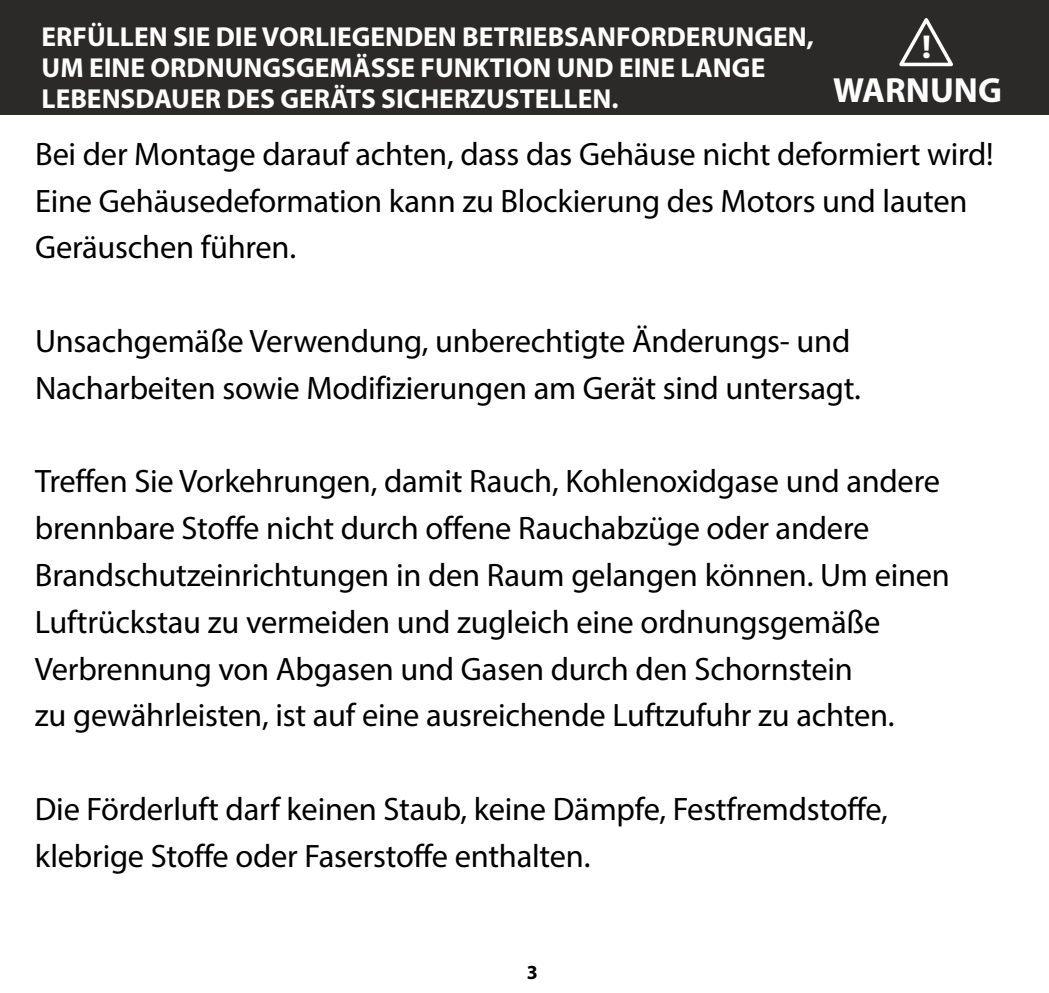
<style>
.page{position:relative;width:1049px;height:993px;background:#fff}
.page>*{position:absolute;margin:0;border:0;box-sizing:border-box;transform-origin:0 0}
.t1{font:700 35px "Myriad Pro";color:#fefefe}
.t2{font:700 33.25px "Myriad Pro";color:#fefefe;scale:1.08 1}
.t3{font:32.5px/46.8px "Myriad Pro";letter-spacing:-.005em;color:#000}
.t4{font:700 27.5px/30.8px "Myriad Pro";color:#fefefe}
.t5{font:700 20px "Myriad Pro";color:#000}
</style>
<div class="page">
<div style="left:0;top:0;width:1049px;height:115px;background:#2b2a29"></div>
<svg style="left:899px;top:18px;width:54px;height:49px"></svg>
<p class="t4" style="left:42px;top:24px;width:774px">ERFÜLLEN SIE DIE VORLIEGENDEN BETRIEBSANFORDERUNGEN,<br>UM EINE ORDNUNGSGEMÄSSE FUNKTION UND EINE LANGE<br>LEBENSDAUER DES GERÄTS SICHERZUSTELLEN.</p>
<p class="t2" style="left:922px;top:33px;width:10px">!</p>
<p class="t1" style="left:833px;top:75px;width:170px">WARNUNG</p>
<p class="t3" style="left:35px;top:133px;width:960px">Bei der Montage darauf achten, dass das Gehäuse nicht deformiert wird!<br>Eine Gehäusedeformation kann zu Blockierung des Motors und lauten<br>Geräuschen führen.</p>
<p class="t3" style="left:35px;top:320px;width:827px">Unsachgemäße Verwendung, unberechtigte Änderungs- und<br>Nacharbeiten sowie Modifizierungen am Gerät sind untersagt.</p>
<p class="t3" style="left:35px;top:460px;width:916px">Treffen Sie Vorkehrungen, damit Rauch, Kohlenoxidgase und andere brennbare Stoffe nicht durch offene Rauchabzüge oder andere Brandschutzeinrichtungen in den Raum gelangen können. Um einen Luftrückstau zu vermeiden und zugleich eine ordnungsgemäße Verbrennung von Abgasen und Gasen durch den Schornstein<br>zu gewährleisten, ist auf eine ausreichende Luftzufuhr zu achten.</p>
<p class="t3" style="left:35px;top:788px;width:854px">Die Förderluft darf keinen Staub, keine Dämpfe, Festfremdstoffe, klebrige Stoffe oder Faserstoffe enthalten.</p>
<p class="t5" style="left:527px;top:963px;width:13px">3</p>
</div>
